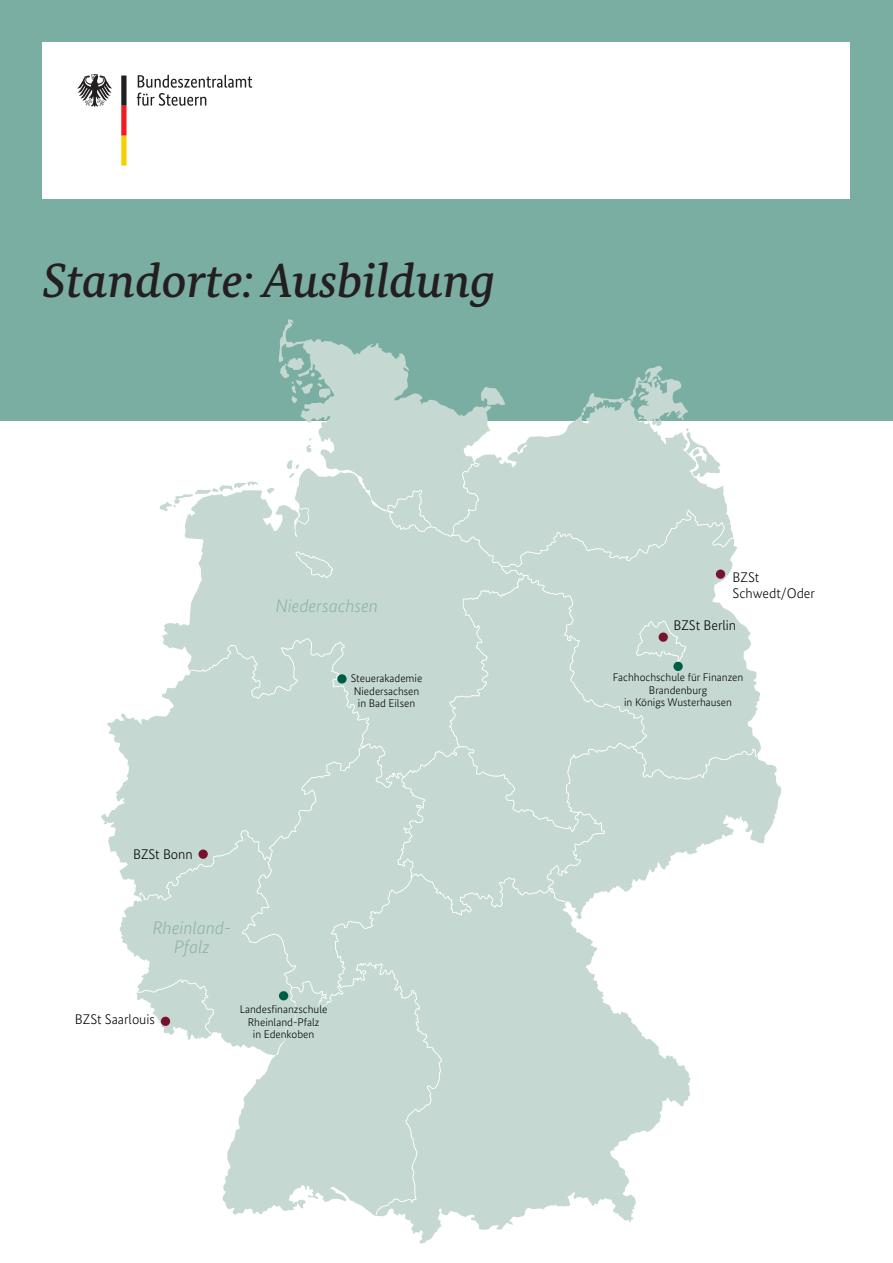
<style>
.page{position:relative;width:893px;height:1263px;background:#fff}
.page>*{position:absolute;margin:0;border:0;box-sizing:border-box;transform-origin:0 0}
.Headline-1{font:italic 500 48px "Bundes Serif";color:#231f20}
.t1{font:italic 300 18.15px/19.5px "Bundes Sans";color:#8cb4a7;text-align:center}
.t2{font:300 13.95px/16.8px "Bundes Sans";color:#000}
.t3{font:300 11.1px/12.6px "Bundes Sans";color:#000;text-align:center}
</style>
<div class="page">
<div style="left:0;top:0;width:893px;height:420px;background:#7baea2"></div>
<div style="left:43px;top:43px;width:807px;height:156px;background:#fff"></div>
<svg style="left:137px;top:75px;width:115px;height:31px"></svg>
<svg style="left:77px;top:74px;width:35px;height:33px"></svg>
<svg style="left:121px;top:76px;width:6px;height:90px"></svg>
<svg style="left:491px;top:416px;width:243px;height:43px"></svg>
<svg style="left:581px;top:366px;width:139px;height:93px"></svg>
<svg style="left:757px;top:743px;width:24px;height:101px"></svg>
<svg style="left:278px;top:319px;width:213px;height:140px;fill:#c5d8d2"></svg>
<svg style="left:481px;top:386px;width:24px;height:19px"></svg>
<svg style="left:280px;top:358px;width:51px;height:46px"></svg>
<svg style="left:306px;top:438px;width:6px;height:15px"></svg>
<svg style="left:374px;top:1215px;width:260px;height:29px"></svg>
<svg style="left:101px;top:713px;width:38px;height:159px"></svg>
<svg style="left:120px;top:831px;width:19px;height:170px"></svg>
<svg style="left:139px;top:459px;width:618px;height:756px;fill:#c5d8d2"></svg>
<div style="left:278px;top:1003px;width:52px;height:40px;background:#c5d8d2"></div>
<div style="left:673px;top:662px;width:10px;height:9px;background:#005d45;border-radius:50%"></div>
<svg style="left:198px;top:849px;width:10px;height:10px"></svg>
<div style="left:279px;top:991px;width:9px;height:9px;background:#005d45;border-radius:50%"></div>
<div style="left:337px;top:674px;width:10px;height:9px;background:#005d45;border-radius:50%"></div>
<div style="left:659px;top:632px;width:9px;height:10px;background:#78132e;border-radius:50%"></div>
<div style="left:716px;top:569px;width:9px;height:10px;background:#78132e;border-radius:50%"></div>
<div style="left:161px;top:1017px;width:9px;height:9px;background:#78132e;border-radius:50%"></div>
<h1 class="Headline-1" style="left:43px;top:251px;width:454px">Standorte: Ausbildung</h1>
<p class="t1" style="left:275px;top:596px;width:104px">Niedersachsen</p>
<p class="t3" style="left:351px;top:672px;width:73px">Steuerakademie<br>Niedersachsen in Bad Eilsen</p>
<p class="t2" style="left:133px;top:846px;width:61px">BZSt Bonn</p>
<p class="t1" style="left:152px;top:918px;width:80px">Rheinland-<br>Pfalz</p>
<p class="t2" style="left:75px;top:1011px;width:82px">BZSt Saarlouis</p>
<p class="t3" style="left:240px;top:1003px;width:89px">Landesfinanzschule<br>Rheinland-Pfalz<br>in Edenkoben</p>
<p class="t2" style="left:733px;top:568px;width:84px">BZSt<br>Schwedt/Oder</p>
<p class="t2" style="left:674px;top:617px;width:64px">BZSt Berlin</p>
<p class="t3" style="left:613px;top:671px;width:132px">Fachhochschule für Finanzen<br>Brandenburg<br>in Königs Wusterhausen</p>
</div>
